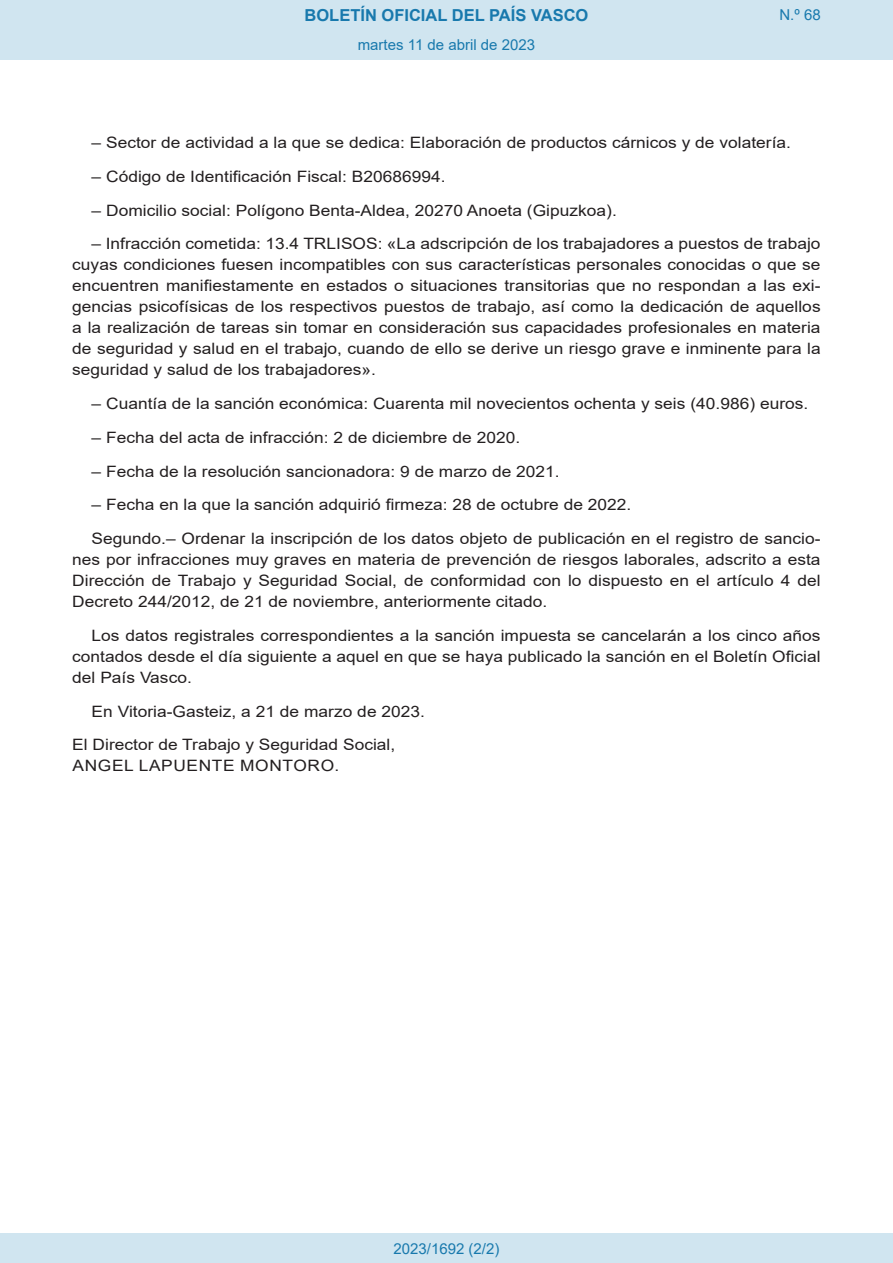
<style>
.page{position:relative;width:893px;height:1263px;background:#fff}
.page>*{position:absolute;margin:0;border:0;box-sizing:border-box;transform-origin:0 0}
.t1{font:700 16.5px "Arial";color:#1879ad}
.BOPVDetalle{font:15.6px/21px "Arial";color:#231f20;text-align:justify;scale:1.11 1}
.BOPVFirmaPuesto{font:15.6px "Arial";color:#231f20;scale:1.11 1}
.BOPVFirmaLugFec{font:15.6px "Arial";color:#231f20;scale:1.11 1}
.BOPVFirmaNombre{font:15.6px "Arial";letter-spacing:.035em;color:#231f20;scale:1.11 1}
.Paginacion_Centro{font:15px "Arial";color:#1879ad}
</style>
<div class="page">
<div style="left:0;top:0;width:893px;height:60px;background:#d0e5f0"></div>
<div style="left:0;top:1233px;width:893px;height:30px;background:#d0e5f0"></div>
<p class="t1" style="left:305px;top:3px;width:285px">BOLETÍN OFICIAL DEL PAÍS VASCO</p>
<p class="Paginacion_Centro" style="left:358px;top:35px;width:179px">martes 11 de abril de 2023</p>
<p class="Paginacion_Centro" style="left:779px;top:5px;width:43px">N.º 68</p>
<p class="BOPVDetalle" style="left:92px;top:132px;width:632px">– Sector de actividad a la que se dedica: Elaboración de productos cárnicos y de volatería.</p>
<p class="BOPVDetalle" style="left:92px;top:166px;width:320px">– Código de Identificación Fiscal: B20686994.</p>
<p class="BOPVDetalle" style="left:92px;top:200px;width:475px">– Domicilio social: Polígono Benta-Aldea, 20270 Anoeta (Gipuzkoa).</p>
<p class="BOPVDetalle" style="left:72px;top:233px;width:676px;text-indent:19px">– Infracción cometida: 13.4 TRLISOS: «La adscripción de los trabajadores a puestos de trabajo cuyas condiciones fuesen incompatibles con sus características personales conocidas o que se encuentren manifiestamente en estados o situaciones transitorias que no respondan a las exi&shy;gencias psicofísicas de los respectivos puestos de trabajo, así como la dedicación de aquellos a la realización de tareas sin tomar en consideración sus capacidades profesionales en materia de seguridad y salud en el trabajo, cuando de ello se derive un riesgo grave e inminente para la seguridad y salud de los trabajadores».</p>
<p class="BOPVDetalle" style="left:92px;top:393px;width:647px">– Cuantía de la sanción económica: Cuarenta mil novecientos ochenta y seis (40.986) euros.</p>
<p class="BOPVDetalle" style="left:92px;top:427px;width:388px">– Fecha del acta de infracción: 2 de diciembre de 2020.</p>
<p class="BOPVDetalle" style="left:92px;top:461px;width:423px">– Fecha de la resolución sancionadora: 9 de marzo de 2021.</p>
<p class="BOPVDetalle" style="left:92px;top:494px;width:488px">– Fecha en la que la sanción adquirió firmeza: 28 de octubre de 2022.</p>
<p class="BOPVDetalle" style="left:72px;top:528px;width:676px;text-indent:19px">Segundo.– Ordenar la inscripción de los datos objeto de publicación en el registro de sancio&shy;nes por infracciones muy graves en materia de prevención de riesgos laborales, adscrito a esta Dirección de Trabajo y Seguridad Social, de conformidad con lo dispuesto en el artículo 4 del Decreto 244/2012, de 21 de noviembre, anteriormente citado.</p>
<p class="BOPVDetalle" style="left:72px;top:625px;width:676px;text-indent:19px">Los datos registrales correspondientes a la sanción impuesta se cancelarán a los cinco años contados desde el día siguiente a aquel en que se haya publicado la sanción en el Boletín Oficial del País Vasco.</p>
<p class="BOPVFirmaLugFec" style="left:92px;top:700px;width:302px">En Vitoria-Gasteiz, a 21 de marzo de 2023.</p>
<p class="BOPVFirmaPuesto" style="left:72px;top:734px;width:293px">El Director de Trabajo y Seguridad Social,</p>
<p class="BOPVFirmaNombre" style="left:73px;top:755px;width:242px">ANGEL LAPUENTE MONTORO.</p>
<p class="Paginacion_Centro" style="left:393px;top:1238px;width:107px">2023/1692 (2/2)</p>
</div>
